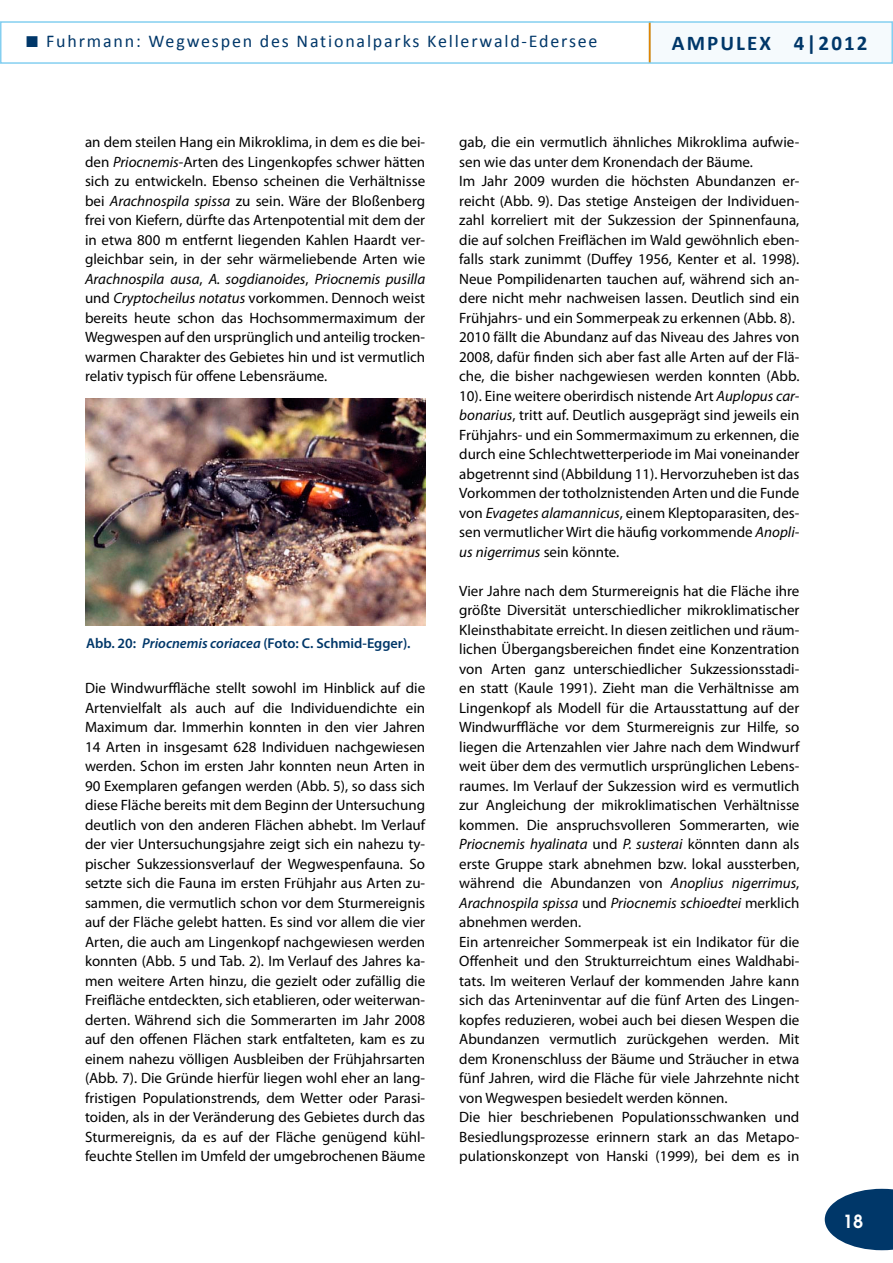
<style>
.page{position:relative;width:893px;height:1263px;background:#fff}
.page>*{position:absolute;margin:0;border:0;box-sizing:border-box;transform-origin:0 0}
.t1{font:700 21px "Calibri";letter-spacing:.1em;color:#003769}
.t2{font:18px "Calibri";letter-spacing:.1em;color:#003769}
.t3{font:600 18px "Avant Garde";color:#fff}
.t4{font:15px/19.5px "Myriad Pro";color:#000}
.t5{font:600 14.25px "Myriad Pro";color:#003769}
.s1{font-style:italic}
</style>
<div class="page">
<div style="left:0;top:21px;width:653px;height:43px;border:2px solid #84cff0"></div>
<div style="left:650px;top:22px;width:242px;height:41px;background:#f5fafd"></div>
<div style="left:649px;top:21px;width:244px;height:43px;border:2px solid #84cff0"></div>
<svg style="left:825px;top:1189px;width:68px;height:61px"></svg>
<hr style="left:649px;top:23px;width:2px;height:39px;background:#e08503">
<img style="left:85px;top:399px;width:340px;height:226px">
<p class="t2" style="left:46px;top:30px;width:553px">Fuhrmann: Wegwespen des Nationalparks Kellerwald-Edersee</p>
<h1 class="t1" style="left:672px;top:29px;width:197px">AMPULEX 4|2012</h1>
<p class="t4" style="left:85px;top:132px;width:342px;text-align:justify">an dem steilen Hang ein Mikroklima, in dem es die bei&shy;den <span class="s1">Priocnemis</span>-Arten des Lingenkopfes schwer hätten sich zu entwickeln. Ebenso scheinen die Verhältnisse bei <span class="s1">Arachnospila spissa</span> zu sein. Wäre der Bloßenberg frei von Kiefern, dürfte das Artenpotential mit dem der in etwa 800 m entfernt liegenden Kahlen Haardt ver&shy;gleichbar sein, in der sehr wärmeliebende Arten wie <span class="s1">Arachnospila ausa</span>, <span class="s1">A. sogdianoides</span>, <span class="s1">Priocnemis pusilla </span>und <span class="s1">Cryptocheilus notatus</span> vorkommen. Dennoch weist bereits heute schon das Hochsommermaximum der Wegwespen auf den ursprünglich und anteilig trocken&shy;warmen Charakter des Gebietes hin und ist vermutlich relativ typisch für offene Lebensräume.</p>
<p class="t5" style="left:86px;top:634px;width:326px">Abb. 20: <span class="s1">Priocnemis coriacea</span> (Foto: C. Schmid-Egger).</p>
<p class="t4" style="left:85px;top:678px;width:342px;text-align:justify">Die Windwurffläche stellt sowohl im Hinblick auf die Artenvielfalt als auch auf die Individuendichte ein Maximum dar. Immerhin konnten in den vier Jahren 14 Arten in insgesamt 628 Individuen nachgewiesen werden. Schon im ersten Jahr konnten neun Arten in 90 Exemplaren gefangen werden (Abb. 5), so dass sich diese Fläche bereits mit dem Beginn der Untersuchung deutlich von den anderen Flächen abhebt. Im Verlauf der vier Untersuchungsjahre zeigt sich ein nahezu ty&shy;pischer Sukzessionsverlauf der Wegwespenfauna. So setzte sich die Fauna im ersten Frühjahr aus Arten zu&shy;sammen, die vermutlich schon vor dem Sturmereignis auf der Fläche gelebt hatten. Es sind vor allem die vier Arten, die auch am Lingenkopf nachgewiesen werden konnten (Abb. 5 und Tab. 2). Im Verlauf des Jahres ka&shy;men weitere Arten hinzu, die gezielt oder zufällig die Freifläche entdeckten, sich etablieren, oder weiterwan&shy;derten. Während sich die Sommerarten im Jahr 2008 auf den offenen Flächen stark entfalteten, kam es zu einem nahezu völligen Ausbleiben der Frühjahrsarten (Abb. 7). Die Gründe hierfür liegen wohl eher an lang&shy;fristigen Populationstrends, dem Wetter oder Parasi&shy;toiden, als in der Veränderung des Gebietes durch das Sturmereignis, da es auf der Fläche genügend kühl&shy;feuchte Stellen im Umfeld der umgebrochenen Bäume</p>
<p class="t4" style="left:459px;top:132px;width:342px">gab, die ein vermutlich ähnliches Mikroklima aufwie&shy;sen wie das unter dem Kronendach der Bäume.<br>Im Jahr 2009 wurden die höchsten Abundanzen er&shy;reicht (Abb. 9). Das stetige Ansteigen der Individuen&shy;zahl korreliert mit der Sukzession der Spinnenfauna, die auf solchen Freiflächen im Wald gewöhnlich eben&shy;falls stark zunimmt (Duffey 1956, Kenter et al. 1998).<br>Neue Pompilidenarten tauchen auf, während sich an&shy;dere nicht mehr nachweisen lassen. Deutlich sind ein Frühjahrs- und ein Sommerpeak zu erkennen (Abb. 8).<br>2010 fällt die Abundanz auf das Niveau des Jahres von 2008, dafür finden sich aber fast alle Arten auf der Flä&shy;che, die bisher nachgewiesen werden konnten (Abb.<br>10). Eine weitere oberirdisch nistende Art <span class="s1">Auplopus car&shy;bonarius</span>, tritt auf. Deutlich ausgeprägt sind jeweils ein Frühjahrs- und ein Sommermaximum zu erkennen, die durch eine Schlechtwetterperiode im Mai voneinander abgetrennt sind (Abbildung 11). Hervorzuheben ist das Vorkommen der totholznistenden Arten und die Funde von <span class="s1">Evagetes alamannicus</span>, einem Kleptoparasiten, des&shy;sen vermutlicher Wirt die häufig vorkommende <span class="s1">Anopli&shy;us nigerrimus</span> sein könnte.</p>
<p class="t4" style="left:459px;top:581px;width:342px">Vier Jahre nach dem Sturmereignis hat die Fläche ihre größte Diversität unterschiedlicher mikroklimatischer Kleinsthabitate erreicht. In diesen zeitlichen und räum&shy;lichen Übergangsbereichen findet eine Konzentration von Arten ganz unterschiedlicher Sukzessionsstadi&shy;en statt (Kaule 1991). Zieht man die Verhältnisse am Lingenkopf als Modell für die Artausstattung auf der Windwurffläche vor dem Sturmereignis zur Hilfe, so liegen die Artenzahlen vier Jahre nach dem Windwurf weit über dem des vermutlich ursprünglichen Lebens&shy;raumes. Im Verlauf der Sukzession wird es vermutlich zur Angleichung der mikroklimatischen Verhältnisse kommen. Die anspruchsvolleren Sommerarten, wie <span class="s1">Priocnemis hyalinata</span> und <span class="s1">P. susterai</span> könnten dann als erste Gruppe stark abnehmen bzw. lokal aussterben, während die Abundanzen von <span class="s1">Anoplius nigerrimus</span>, <span class="s1">Arachnospila spissa</span> und <span class="s1">Priocnemis schioedtei</span> merklich abnehmen werden.<br>Ein artenreicher Sommerpeak ist ein Indikator für die Offenheit und den Strukturreichtum eines Waldhabi&shy;tats. Im weiteren Verlauf der kommenden Jahre kann sich das Arteninventar auf die fünf Arten des Lingen&shy;kopfes reduzieren, wobei auch bei diesen Wespen die Abundanzen vermutlich zurückgehen werden. Mit dem Kronenschluss der Bäume und Sträucher in etwa fünf Jahren, wird die Fläche für viele Jahrzehnte nicht von Wegwespen besiedelt werden können.<br>Die hier beschriebenen Populationsschwanken und Besiedlungsprozesse erinnern stark an das Metapo&shy;pulationskonzept von Hanski (1999), bei dem es in</p>
<p class="t3" style="left:843px;top:1209px;width:22px">18</p>
</div>
